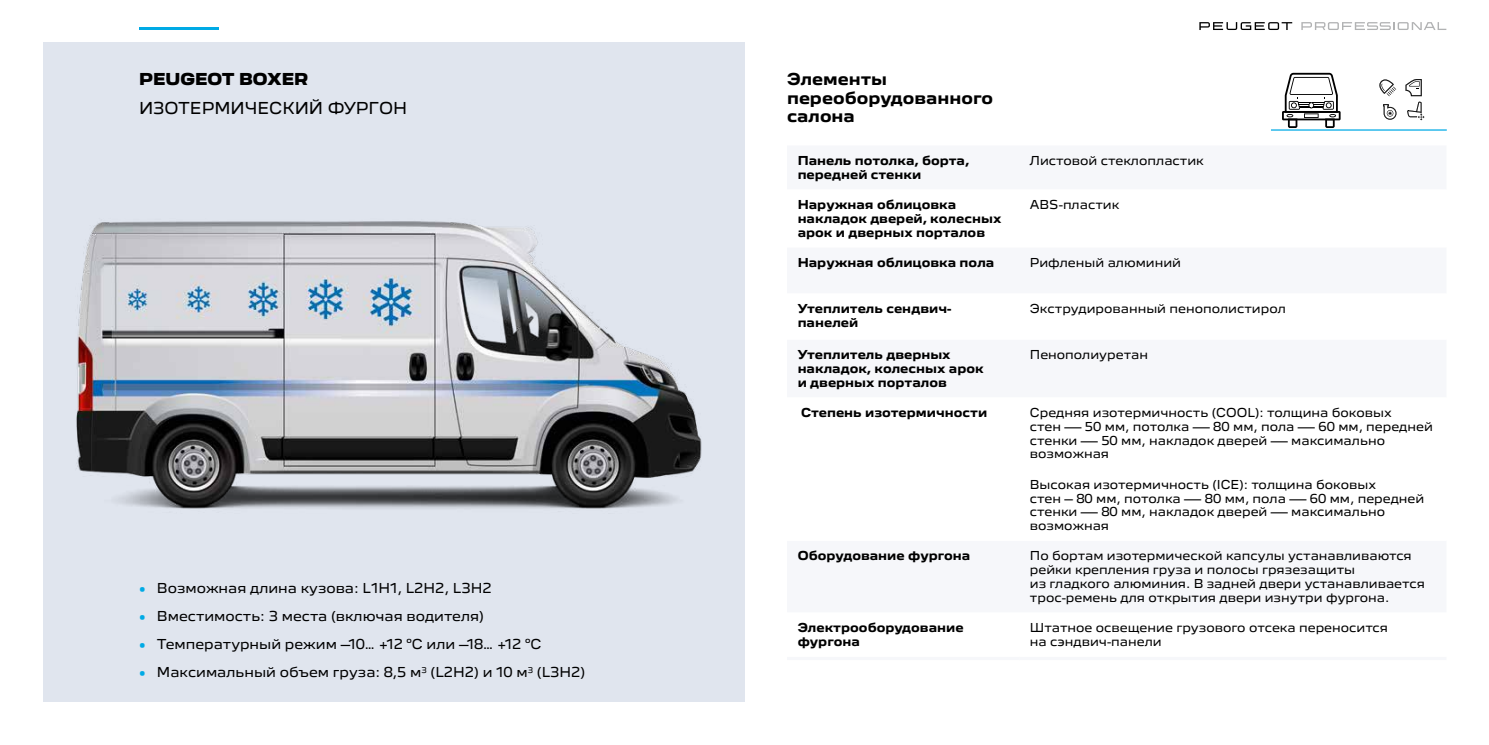
<style>
.page{position:relative;width:1489px;height:745px;background:#fff}
.page>*{position:absolute;margin:0;border:0;box-sizing:border-box;transform-origin:0 0}
.t1{font:700 15px/18.8px "Peugeot New Cyrillic Beta 1";color:#000}
.t2{font:15px "Peugeot New Cyrillic Beta 1";color:#000}
.t3{font:900 15px "Peugeot New Cyrillic Beta 1";color:#000}
.t4{font:12.5px "Peugeot New Cyrillic Beta 1";color:#000}
.t5{font:11.25px/13.8px "Peugeot New Cyrillic Beta 1";color:#000}
.t6{font:700 11.25px/13.8px "Peugeot New Cyrillic Beta 1";color:#000}
.s1{font-weight:700;color:#00aae5}
</style>
<div class="page">
<div style="left:43px;top:43px;width:701px;height:659px;background:#e0e5ee"></div>
<hr style="left:139px;top:27px;width:79px;height:3px;background:#00aae5">
<hr style="left:1270px;top:129px;width:176px;height:1px;background:#00aae5">
<svg style="left:1379px;top:79px;width:16px;height:17px"></svg>
<svg style="left:1405px;top:79px;width:16px;height:17px"></svg>
<svg style="left:1383px;top:104px;width:13px;height:16px"></svg>
<svg style="left:1407px;top:102px;width:17px;height:18px"></svg>
<svg style="left:1282px;top:73px;width:58px;height:55px"></svg>
<hr style="left:787px;top:656px;width:232px;height:3px;background:#f6f7fa">
<hr style="left:1019px;top:656px;width:427px;height:3px;background:#f6f7fa">
<img style="left:76px;top:221px;width:626px;height:288px">
<svg style="left:1301px;top:22px;width:145px;height:8px"></svg>
<svg style="left:1199px;top:22px;width:93px;height:8px"></svg>
<h1 class="t3" style="left:139px;top:68px;width:171px">PEUGEOT BOXER</h1>
<h1 class="t2" style="left:139px;top:98px;width:269px">ИЗОТЕРМИЧЕСКИЙ ФУРГОН</h1>
<p class="t4" style="left:139px;top:579px;width:354px"><span class="s1">•</span> Возможная длина кузова: L1H1, L2H2, L3H2</p>
<p class="t4" style="left:139px;top:607px;width:346px"><span class="s1">•</span> Вместимость: 3 места (включая водителя)</p>
<p class="t4" style="left:139px;top:635px;width:403px"><span class="s1">•</span> Температурный режим –10… +12 °С или –18… +12 °C</p>
<p class="t4" style="left:139px;top:663px;width:447px"><span class="s1">•</span> Максимальный объем груза: 8,5 м<sup>3</sup> (L2H2) и 10 м<sup>3</sup> (L3H2)</p>
<h1 class="t1" style="left:787px;top:69px;width:208px">Элементы переоборудованного салона</h1>
<p class="t6" style="left:797px;top:153px;width:173px">Панель потолка, борта, передней стенки</p>
<p class="t5" style="left:1029px;top:153px;width:175px">Листовой стеклопластик</p>
<p class="t6" style="left:797px;top:197px;width:205px">Наружная облицовка накладок дверей, колесных арок и дверных порталов</p>
<p class="t5" style="left:1029px;top:197px;width:91px">ABS-пластик</p>
<p class="t6" style="left:797px;top:255px;width:198px">Наружная облицовка пола</p>
<p class="t5" style="left:1029px;top:255px;width:153px">Рифленый алюминий</p>
<p class="t6" style="left:797px;top:301px;width:155px">Утеплитель сендвич&shy;панелей</p>
<p class="t5" style="left:1029px;top:301px;width:257px">Экструдированный пенополистирол</p>
<p class="t6" style="left:797px;top:347px;width:187px">Утеплитель дверных накладок, колесных арок и дверных порталов</p>
<p class="t5" style="left:1029px;top:347px;width:120px">Пенополиуретан</p>
<p class="t6" style="left:801px;top:405px;width:188px">Степень изотермичности</p>
<p class="t5" style="left:1029px;top:405px;width:404px">Средняя изотермичность (COOL): толщина боковых<br>стен — 50 мм, потолка — 80 мм, пола — 60 мм, передней стенки — 50 мм, накладок дверей — максимально возможная</p>
<p class="t5" style="left:1029px;top:477px;width:396px">Высокая изотермичность (ICE): толщина боковых<br>стен – 80 мм, потолка — 80 мм, пола — 60 мм, передней стенки — 80 мм, накладок дверей — максимально возможная</p>
<p class="t6" style="left:797px;top:548px;width:174px">Оборудование фургона</p>
<p class="t5" style="left:1029px;top:548px;width:396px">По бортам изотермической капсулы устанавливаются рейки крепления груза и полосы грязезащиты<br>из гладкого алюминия. В задней двери устанавливается трос-ремень для открытия двери изнутри фургона.</p>
<p class="t6" style="left:797px;top:620px;width:167px">Электрооборудование фургона</p>
<p class="t5" style="left:1029px;top:620px;width:360px">Штатное освещение грузового отсека переносится на сэндвич-панели</p>
</div>
